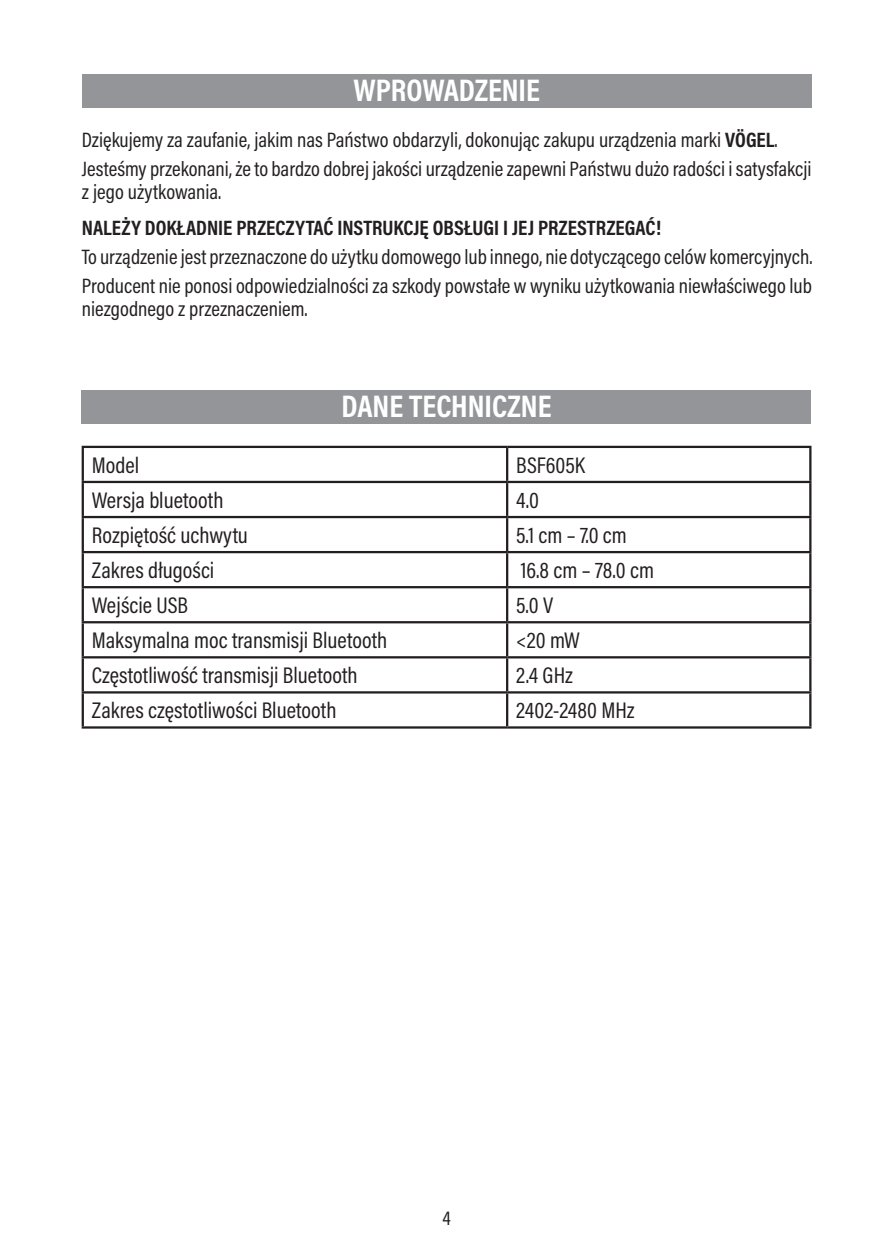
<style>
.page{position:relative;width:893px;height:1259px;background:#fff}
.page>*{position:absolute;margin:0;border:0;box-sizing:border-box;transform-origin:0 0}
.t1{font:700 31.5px "Acumin Pro Cond";color:#fff}
.t2{font:22.8px "Acumin Pro Cond";color:#231f20}
.t3{font:21px/29.1px "Acumin Pro Cond";color:#231f20}
.t4{font:700 21px "Acumin Pro Cond";letter-spacing:.005em;color:#231f20}
.t5{font:20.4px "Acumin Pro Cond";color:#231f20}
.s1{font-weight:700}
</style>
<div class="page">
<div style="left:82px;top:75px;width:729px;height:33px;background:#939598"></div>
<div style="left:82px;top:390px;width:729px;height:33px;background:#939598"></div>
<hr style="left:82px;top:446px;width:425px;height:2px;background:#231f20">
<hr style="left:82px;top:448px;width:2px;height:33px;background:#231f20">
<hr style="left:507px;top:446px;width:304px;height:2px;background:#231f20">
<hr style="left:506px;top:448px;width:2px;height:33px;background:#231f20">
<hr style="left:809px;top:448px;width:2px;height:33px;background:#231f20">
<hr style="left:82px;top:481px;width:425px;height:2px;background:#231f20">
<hr style="left:82px;top:483px;width:2px;height:33px;background:#231f20">
<hr style="left:507px;top:481px;width:304px;height:2px;background:#231f20">
<hr style="left:506px;top:483px;width:2px;height:33px;background:#231f20">
<hr style="left:809px;top:483px;width:2px;height:33px;background:#231f20">
<hr style="left:82px;top:516px;width:425px;height:2px;background:#231f20">
<hr style="left:82px;top:518px;width:2px;height:33px;background:#231f20">
<hr style="left:507px;top:516px;width:304px;height:2px;background:#231f20">
<hr style="left:506px;top:518px;width:2px;height:33px;background:#231f20">
<hr style="left:809px;top:518px;width:2px;height:33px;background:#231f20">
<hr style="left:82px;top:551px;width:425px;height:2px;background:#231f20">
<hr style="left:82px;top:553px;width:2px;height:33px;background:#231f20">
<hr style="left:507px;top:551px;width:304px;height:2px;background:#231f20">
<hr style="left:506px;top:553px;width:2px;height:33px;background:#231f20">
<hr style="left:809px;top:553px;width:2px;height:33px;background:#231f20">
<hr style="left:82px;top:586px;width:425px;height:2px;background:#231f20">
<hr style="left:82px;top:588px;width:2px;height:33px;background:#231f20">
<hr style="left:507px;top:586px;width:304px;height:2px;background:#231f20">
<hr style="left:506px;top:588px;width:2px;height:33px;background:#231f20">
<hr style="left:809px;top:588px;width:2px;height:33px;background:#231f20">
<hr style="left:82px;top:621px;width:425px;height:2px;background:#231f20">
<hr style="left:82px;top:623px;width:2px;height:33px;background:#231f20">
<hr style="left:507px;top:621px;width:304px;height:2px;background:#231f20">
<hr style="left:506px;top:623px;width:2px;height:33px;background:#231f20">
<hr style="left:809px;top:623px;width:2px;height:33px;background:#231f20">
<hr style="left:82px;top:656px;width:425px;height:2px;background:#231f20">
<hr style="left:82px;top:658px;width:2px;height:33px;background:#231f20">
<hr style="left:507px;top:656px;width:304px;height:2px;background:#231f20">
<hr style="left:506px;top:658px;width:2px;height:33px;background:#231f20">
<hr style="left:809px;top:658px;width:2px;height:33px;background:#231f20">
<hr style="left:82px;top:691px;width:425px;height:2px;background:#231f20">
<hr style="left:82px;top:693px;width:2px;height:33px;background:#231f20">
<hr style="left:507px;top:691px;width:304px;height:2px;background:#231f20">
<hr style="left:506px;top:693px;width:2px;height:33px;background:#231f20">
<hr style="left:809px;top:693px;width:2px;height:33px;background:#231f20">
<hr style="left:82px;top:726px;width:425px;height:2px;background:#231f20">
<hr style="left:507px;top:726px;width:304px;height:2px;background:#231f20">
<h1 class="t1" style="left:354px;top:70px;width:40px">WPROWA</h1>
<h1 class="t1" style="left:459px;top:70px;width:30px">DZENIE</h1>
<p class="t3" style="left:82px;top:124px;width:731px">Dziękujemy za zaufanie, jakim nas Państwo obdarzyli, dokonując zakupu urządzenia marki <span class="s1">VÖGEL</span>.<br>Jesteśmy przekonani, że to bardzo dobrej jakości urządzenie zapewni Państwu dużo radości i satysfakcji</p>
<p class="t3" style="left:82px;top:177px;width:141px">z jego użytkowania.</p>
<p class="t4" style="left:82px;top:214px;width:22px">NALEŻ</p>
<p class="t4" style="left:131px;top:214px;width:116px">Y DOKŁADNIE PRZECZ</p>
<p class="t4" style="left:295px;top:214px;width:53px">YTAĆ INSTRUKC</p>
<p class="t4" style="left:414px;top:214px;width:136px">JĘ OBSŁUGI I JEJ PRZESTRZEGA</p>
<p class="t4" style="left:646px;top:214px;width:17px">Ć!</p>
<p class="t3" style="left:82px;top:242px;width:732px">To urządzenie jest przeznaczone do użytku domowego lub innego, nie dotyczącego celów komercyjnych.<br>Producent nie ponosi odpowiedzialności za szkody powstałe w wyniku użytkowania niewłaściwego lub</p>
<p class="t3" style="left:82px;top:294px;width:227px">niezgodnego z przeznaczeniem.</p>
<h1 class="t1" style="left:341px;top:386px;width:212px">DANE TECHNICZNE</h1>
<p class="t2" style="left:92px;top:450px;width:49px">Model</p>
<p class="t2" style="left:516px;top:450px;width:70px">BSF605K</p>
<p class="t2" style="left:92px;top:485px;width:133px">Wersja bluetooth</p>
<p class="t2" style="left:516px;top:485px;width:24px">4.0</p>
<p class="t2" style="left:92px;top:520px;width:158px">Rozpiętość uchwytu</p>
<p class="t2" style="left:516px;top:520px;width:112px">5.1 cm – 7.0 cm</p>
<p class="t2" style="left:92px;top:555px;width:124px">Zakres długości</p>
<p class="t2" style="left:521px;top:555px;width:135px">16.8 cm – 78.0 cm</p>
<p class="t2" style="left:92px;top:590px;width:98px">Wejście USB</p>
<p class="t2" style="left:516px;top:590px;width:39px">5.0 V</p>
<p class="t2" style="left:92px;top:625px;width:297px">Maksymalna moc transmisji Bluetooth</p>
<p class="t2" style="left:516px;top:625px;width:65px">&lt;20 mW</p>
<p class="t2" style="left:92px;top:660px;width:267px">Częstotliwość transmisji Bluetooth</p>
<p class="t2" style="left:516px;top:660px;width:58px">2.4 GHz</p>
<p class="t2" style="left:92px;top:696px;width:246px">Zakres częstotliwości Bluetooth</p>
<p class="t2" style="left:516px;top:696px;width:120px">2402-2480 MHz</p>
<p class="t5" style="left:442px;top:1204px;width:10px">4</p>
</div>
